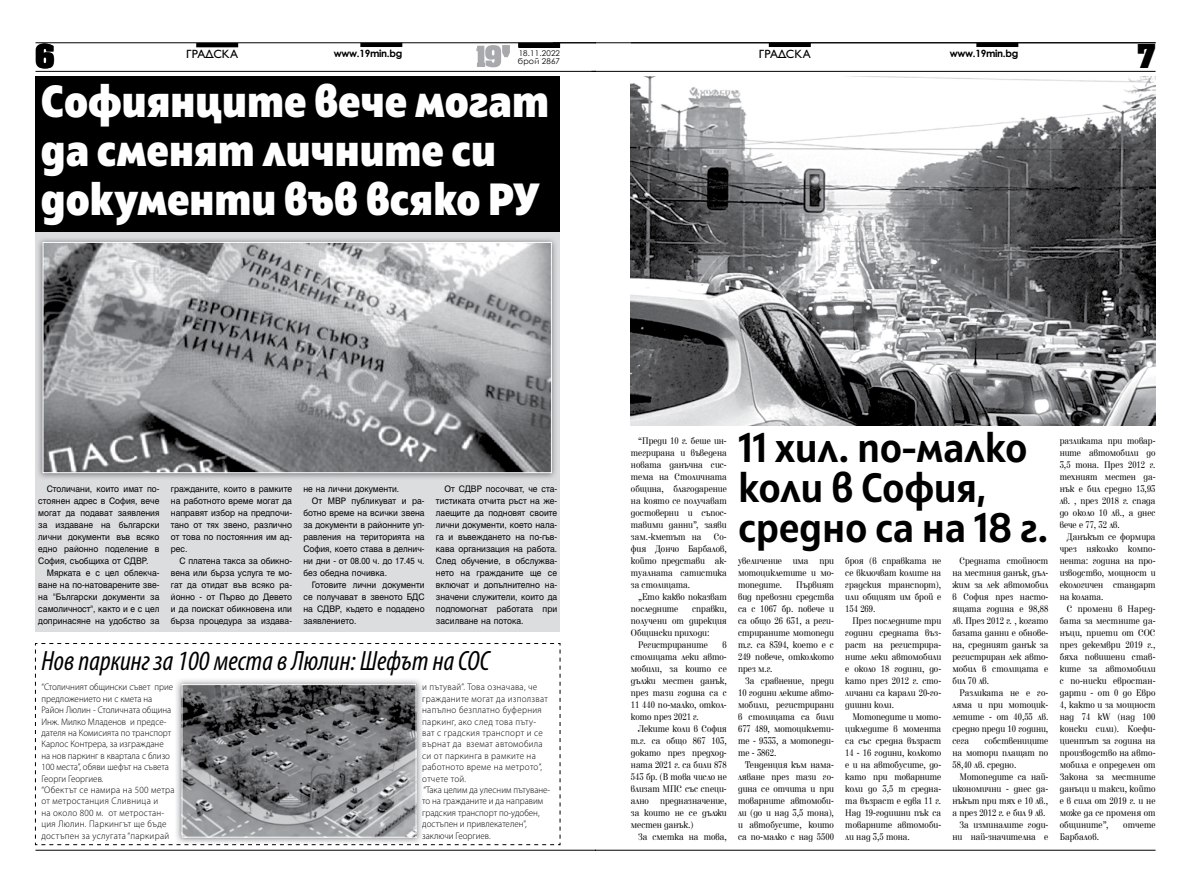
<style>
.page{position:relative;width:1191px;height:893px;background:#fff}
.page>*{position:absolute;margin:0;border:0;box-sizing:border-box;transform-origin:0 0}
.t1{font:800 45px/48.8px "Squad";color:#fff;scale:.94 1}
.t2{font:700 41px/40px "Squad";letter-spacing:-.01em;color:#000}
.t3{font:italic condensed 28px "Myriad Pro";color:#000}
.t4{font:700 28px "Achen Cyr";color:#000}
.t5{font:12px "Gilt";color:#000}
.t6{font:10px/12px "Elfin CYR";color:#000;text-align:justify;scale:.85 1}
.t7{font:700 10px "Century Gothic";letter-spacing:-.03em;color:#000}
.t8{font:300 9.5px/11.4px "Myriad Pro";letter-spacing:.005em;color:#000;scale:.95 1}
.t9{font:300 9.5px/11.4px "Myriad Pro";letter-spacing:.03em;color:#000;scale:.96 1}
.t10{font:9px/12px "Hebar CYR";color:#000;text-align:justify;scale:.95 1}
.t11{font:8px/8px "Century Gothic";letter-spacing:.02em;color:#000}
</style>
<div class="page">
<hr style="left:35px;top:850px;width:560px;height:1px;background:#000">
<hr style="left:36px;top:43px;width:559px;height:1px;background:#000">
<hr style="left:36px;top:71px;width:559px;height:1px;background:#000">
<svg style="left:476px;top:45px;width:34px;height:22px"></svg>
<hr style="left:518px;top:43px;width:41px;height:4px;background:#000">
<div style="left:518px;top:43px;width:42px;height:5px;border:1px solid #000"></div>
<div style="left:360px;top:43px;width:42px;height:4px;border:1px solid #000"></div>
<div style="left:196px;top:43px;width:42px;height:4px;border:1px solid #000"></div>
<div style="left:35px;top:230px;width:525px;height:402px;background:#dcddde"></div>
<div style="left:35px;top:77px;width:525px;height:155px;background:#000"></div>
<img style="left:38px;top:239px;width:518px;height:239px">
<img style="left:45px;top:244px;width:505px;height:227px">
<div style="left:43px;top:242px;width:509px;height:231px;border:1px solid #fff"></div>
<svg style="left:34px;top:643px;width:527px;height:203px"></svg>
<img style="left:183px;top:686px;width:231px;height:150px">
<div style="left:181px;top:684px;width:235px;height:154px;border:1px solid #fff"></div>
<hr style="left:595px;top:850px;width:560px;height:1px;background:#000">
<hr style="left:595px;top:71px;width:560px;height:1px;background:#000">
<div style="left:769px;top:43px;width:41px;height:4px;border:1px solid #000"></div>
<div style="left:976px;top:43px;width:42px;height:4px;border:1px solid #000"></div>
<hr style="left:595px;top:43px;width:560px;height:1px;background:#000">
<img style="left:631px;top:77px;width:524px;height:349px">
<h3 class="t4" style="left:36px;top:37px;width:21px">6</h3>
<h1 class="t1" style="left:41px;top:77px;width:542px">Софиянците вече могат да сменят личните си документи във всяко РУ</h1>
<p class="t5" style="left:186px;top:48px;width:53px">ГРАДСКА</p>
<p class="t7" style="left:334px;top:45px;width:70px">www.19min.bg</p>
<p class="t11" style="left:518px;top:49px;width:44px">18.11.2022 брой 2867</p>
<p class="t5" style="left:759px;top:48px;width:53px">ГРАДСКА</p>
<p class="t7" style="left:949px;top:45px;width:70px">www.19min.bg</p>
<h3 class="t4" style="left:1137px;top:37px;width:20px">7</h3>
<p class="t10" style="left:38px;top:483px;width:129px;text-indent:9px">Столичани, които имат по&shy;стоянен адрес в София, вече могат да подават заявления за издаване на български лични документи във всяко едно районно поделение в София, съобщиха от СДВР.</p>
<p class="t10" style="left:38px;top:567px;width:129px;text-indent:9px">Мярката е с цел облекча&shy;ване на по-натоварените зве&shy;на "Български документи за самоличност", както и е с цел допринасяне на удобство за</p>
<p class="t10" style="left:171px;top:483px;width:129px">гражданите, които в рамките на работното време могат да направят избор на предпочи&shy;тано от тях звено, различно от това по постоянния им ад&shy;рес.</p>
<p class="t10" style="left:171px;top:555px;width:129px;text-indent:9px">С платена такса за обикно&shy;вена или бърза услуга те мо&shy;гат да отидат във всяко ра&shy;йонно - от Първо до Девето и да поискат обикновена или бърза процедура за издава-</p>
<p class="t10" style="left:303px;top:483px;width:102px">не на лични документи.</p>
<p class="t10" style="left:312px;top:495px;width:120px">От МВР публикуват и ра-</p>
<p class="t10" style="left:303px;top:507px;width:129px">ботно време на всички звена</p>
<p class="t10" style="left:303px;top:519px;width:129px">за документи в районните уп-</p>
<p class="t10" style="left:303px;top:531px;width:129px">равления на територията на</p>
<p class="t10" style="left:303px;top:543px;width:129px">София, което става в делнич-</p>
<p class="t10" style="left:303px;top:555px;width:129px">ни дни - от 08.00 ч. до 17.45 ч.</p>
<p class="t10" style="left:303px;top:567px;width:90px">без обедна почивка.</p>
<p class="t10" style="left:312px;top:579px;width:120px">Готовите лични документи</p>
<p class="t10" style="left:303px;top:591px;width:129px">се получават в звеното БДС</p>
<p class="t10" style="left:303px;top:603px;width:129px">на СДВР, където е подадено</p>
<p class="t10" style="left:303px;top:615px;width:57px">заявлението.</p>
<p class="t10" style="left:436px;top:483px;width:129px;text-indent:9px">От СДВР посочват, че ста&shy;тистиката отчита ръст на же&shy;лаещите да подновят своите лични документи, което нала&shy;га и въвеждането на по-гъв&shy;кава организация на работа.<br>След обучение, в обслужва&shy;нето на гражданите ще се включат и допълнително на&shy;значени служители, които да подпомогнат работата при засилване на потока.</p>
<h3 class="t3" style="left:41px;top:644px;width:450px">Нов паркинг за 100 места в Люлин: Шефът на СОС</h3>
<p class="t8" style="left:41px;top:681px;width:142px">“Столичният общински съвет прие предложението ни с кмета на<br>Район Люлин - Столичната община<br>Инж. Милко Младенов и предсе&shy;дателя на Комисията по транспорт<br>Карлос Контрера, за изграждане на нов паркинг в квартала с близо<br>100 места”, обяви шефът на съвета<br>Георги Георгиев.<br>“Обектът се намира на 500 метра от метростанция Сливница и<br>на около 800 м. от метростан&shy;ция Люлин. Паркингът ще бъде достъпен за услугата “паркирай</p>
<p class="t9" style="left:422px;top:681px;width:135px">и пътувай”. Това означава, че гражданите могат да използват напълно безплатно буферния паркинг, ако след това пъту&shy;ват с градския транспорт и се върнат да вземат автомобила си от паркинга в рамките на работното време на метрото”, отчете той.<br>“Така целим да улесним пътуване&shy;то на гражданите и да направим градския транспорт по-удобен, достъпен и привлекателен”, заключи Георгиев.</p>
<p class="t6" style="left:631px;top:435px;width:114px;text-indent:7px">“Преди 10 г. беше ин&shy;тегрирана и въведена новата данъчна сис&shy;тема на Столичната община, благодарение на която се получават достоверни и съпос&shy;тавими данни”, заяви зам.-кметът на Со&shy;фия Дончо Барбалов, който представи ак&shy;туалната сатистика за столицата.</p>
<p class="t6" style="left:631px;top:591px;width:114px;text-indent:7px">„Ето какво показват последните</p>
<p class="t6" style="left:692px;top:603px;width:42px">справки,</p>
<p class="t6" style="left:631px;top:615px;width:114px">получени от дирекция</p>
<p class="t6" style="left:631px;top:627px;width:94px">Общински приходи:</p>
<p class="t6" style="left:638px;top:639px;width:84px">Регистрираните</p>
<p class="t6" style="left:631px;top:639px;width:114px;text-indent:92px">в столицата леки авто&shy;мобили, за които се дължи местен данък, през тази година са с 11 440 по-малко, откол&shy;кото през 2021 г.</p>
<p class="t6" style="left:631px;top:723px;width:114px;text-indent:7px">Леките коли в София т.г. са общо 867 103, докато през предход&shy;ната 2021 г. са били 878<br>543 бр. (В това число не влизат МПС със специ&shy;ално предназначение, за които не се дължи местен данък.)</p>
<p class="t6" style="left:638px;top:831px;width:106px">За сметка на това,</p>
<h2 class="t2" style="left:738px;top:428px;width:312px">11 хил. по-малко коли в София, средно са на 18 г.</h2>
<p class="t6" style="left:738px;top:555px;width:114px">увеличение има при мотоциклетите и мо&shy;топедите.</p>
<p class="t6" style="left:738px;top:579px;width:114px;text-indent:58px">Първият вид превозни средства са с 1067 бр. повече и са общо 26 631, а реги&shy;стрираните мотопеди т.г. са 8394, което е с 249 повече, отколкото през м.г.</p>
<p class="t6" style="left:738px;top:675px;width:114px;text-indent:7px">За сравнение, преди 10 години леките авто&shy;мобили, регистрирани в столицата са били 677 489, мотоциклети&shy;те - 9333, а мотопеди&shy;те - 3862.</p>
<p class="t6" style="left:738px;top:759px;width:114px;text-indent:7px">Тенденция към нама&shy;ляване през тази го&shy;дина се отчита и при товарните автомоби&shy;ли (до и над 3,5 тона), и автобусите, които са по-малко с над 5500</p>
<p class="t6" style="left:845px;top:555px;width:114px">броя (в справката не се включват колите на градския транспорт), или общият им брой е 154 269.</p>
<p class="t6" style="left:845px;top:615px;width:114px;text-indent:7px">През последните три години средната въз&shy;раст на регистрира&shy;ните леки автомобили е около 18 години, до&shy;като през 2012 г. сто&shy;личани са карали 20-го&shy;дишни коли.</p>
<p class="t6" style="left:845px;top:711px;width:114px;text-indent:7px">Мотопедите и мото&shy;цикледите в момента са със средна възраст 14 - 16 години, колкото е и на автобусите, до&shy;като при товарните коли до 3,5 т средна&shy;та възраст е едва 11 г.<br>Над 19-годишни пък са товарните автомоби&shy;ли над 3,5 тона.</p>
<p class="t6" style="left:952px;top:555px;width:114px;text-indent:7px">Средната стойност на местния данък, дъл&shy;жим за лек автомобил в София през насто&shy;ящата година е 98,88 лв. През 2012 г. , когато базата данни е обнове&shy;на, средният данък за регистриран лек авто&shy;мобил в столицата е бил 70 лв.</p>
<p class="t6" style="left:952px;top:687px;width:114px;text-indent:7px">Разликата не е го&shy;ляма и при мотоцик&shy;летите - от 40,55 лв. средно преди 10 години, сега</p>
<p class="t6" style="left:952px;top:735px;width:114px;text-indent:32px">собствениците на мотори плащат по 58,40 лв. средно.</p>
<p class="t6" style="left:952px;top:771px;width:114px;text-align:right">Мотопедите са най&shy;икономични - днес да&shy;нъкът при тях е 10 лв., а през 2012 г. е бил 9 лв.<br>За изминалите годи&shy;ни най-значителна е</p>
<p class="t6" style="left:1059px;top:435px;width:114px">разликата при товар&shy;ните автомобили до 3,5 тона. През 2012 г. техният местен да&shy;нък е бил средно 13,93 лв. , през 2018 г. спада до около 10 лв., а днес вече е 77, 32 лв.</p>
<p class="t6" style="left:1059px;top:531px;width:114px;text-indent:7px">Данъкът се формира чрез няколко компо&shy;нента: година на про&shy;изводство, мощност и екологичен стандарт на колата.</p>
<p class="t6" style="left:1059px;top:603px;width:114px;text-indent:7px">С промени в Наред&shy;бата за местните да&shy;нъци, приети от СОС през декември 2019 г., бяха повишени став&shy;ките за автомобили с по-ниски евростан&shy;дарти - от 0 до Евро 4, както и за мощност над 74 kW (над 100 конски сили). Коефи&shy;циентът за година на производство на авто&shy;мобила е определен от Закона за местните данъци и такси, който е в сила от 2019 г. и не може да се променя от общините”,</p>
<p class="t6" style="left:1123px;top:819px;width:39px">отчете</p>
<p class="t6" style="left:1059px;top:831px;width:48px">Барбалов.</p>
</div>
